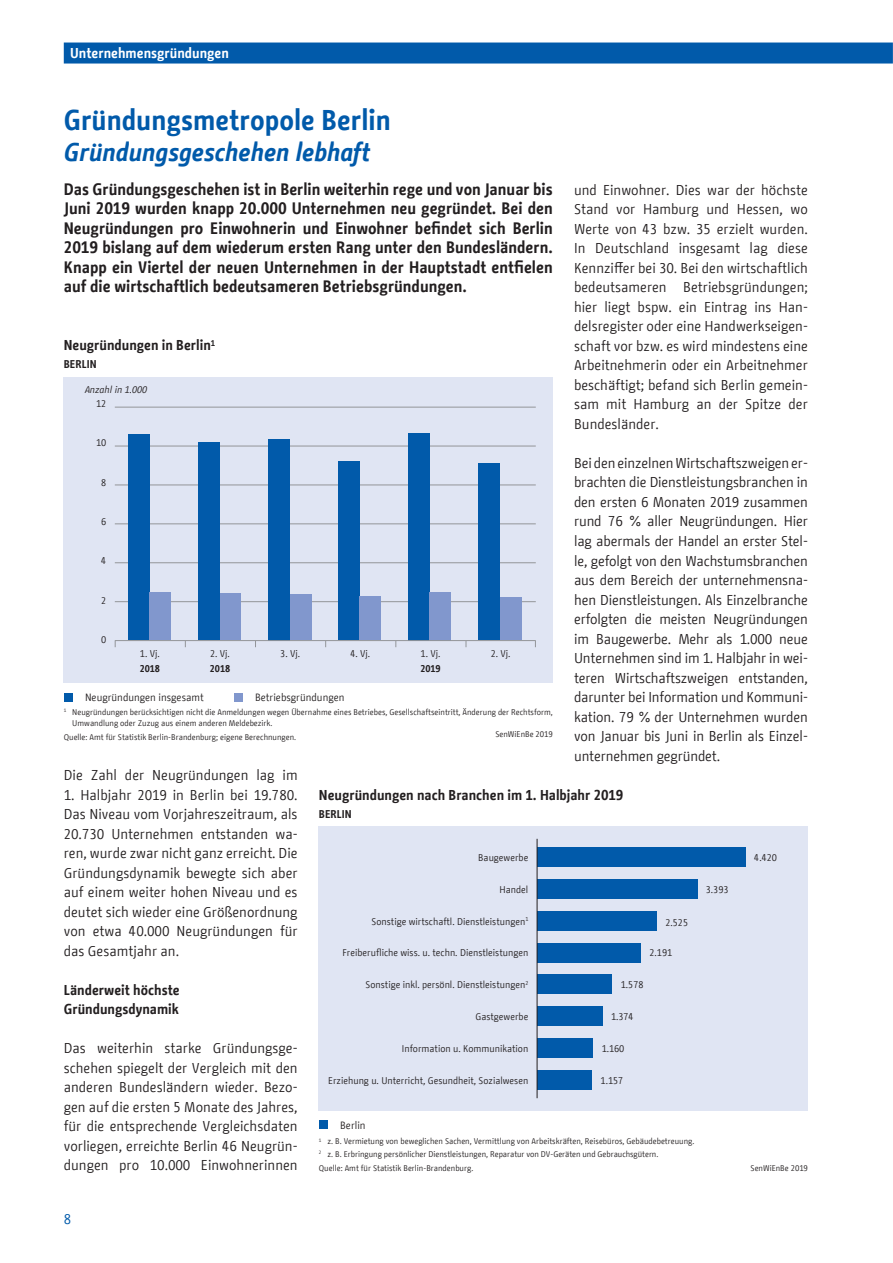
<style>
.page{position:relative;width:893px;height:1263px;background:#fff}
.page>*{position:absolute;margin:0;border:0;box-sizing:border-box;transform-origin:0 0}
.Head{font:700 28.5px "BMF Change";color:#015aaa}
.Subhead{font:italic 700 25.5px "BMF Change";color:#015aaa}
.Vorspann{font:700 16.5px/19.5px "BMF Change";color:#231f20;text-align:justify}
.Fließtext{font:14.25px/19.5px "BMF Change";color:#231f20;text-align:justify}
.Überschrift_2{font:700 14.25px "BMF Change";color:#231f20}
.t1{font:700 14.25px "BMF Change";color:#fff}
.t2{font:14.25px "BMF Change";color:#015aaa}
.t3{font:700 11.25px "BMF Change";color:#231f20}
.t4{font:10.5px "BMF Change";color:#231f20}
.Grafik_Legende_unten{font:9.75px "BMF Change";color:#231f20}
.t5{font:italic 9.75px "BMF Change";color:#231f20}
.t6{font:700 9.75px "BMF Change";color:#231f20}
.t7{font:8.25px/12.5px "BMF Change";color:#231f20}
</style>
<div class="page">
<svg style="left:892px;top:43px;width:1px;height:21px"></svg>
<div style="left:74px;top:43px;width:808px;height:21px;background:#015aaa"></div>
<div style="left:319px;top:826px;width:489px;height:285px;background:#e0e5f3"></div>
<div style="left:319px;top:1120px;width:8px;height:9px;background:#015aaa"></div>
<div style="left:537px;top:847px;width:209px;height:19px;background:#015aaa"></div>
<div style="left:537px;top:879px;width:161px;height:19px;background:#015aaa"></div>
<div style="left:537px;top:911px;width:119px;height:19px;background:#015aaa"></div>
<div style="left:537px;top:943px;width:104px;height:19px;background:#015aaa"></div>
<div style="left:537px;top:975px;width:75px;height:19px;background:#015aaa"></div>
<div style="left:537px;top:1007px;width:65px;height:19px;background:#015aaa"></div>
<div style="left:537px;top:1070px;width:55px;height:20px;background:#015aaa"></div>
<div style="left:537px;top:1039px;width:56px;height:19px;background:#015aaa"></div>
<hr style="left:537px;top:839px;width:1px;height:259px;background:#231f20">
<div style="left:64px;top:377px;width:489px;height:305px;background:#e0e5f3"></div>
<hr style="left:115px;top:601px;width:421px;height:1px;background:#939598">
<hr style="left:115px;top:562px;width:421px;height:1px;background:#939598">
<hr style="left:115px;top:523px;width:421px;height:1px;background:#939598">
<hr style="left:115px;top:485px;width:421px;height:1px;background:#939598">
<hr style="left:115px;top:446px;width:421px;height:1px;background:#939598">
<hr style="left:115px;top:407px;width:421px;height:1px;background:#939598">
<div style="left:64px;top:693px;width:8px;height:8px;background:#015aaa"></div>
<div style="left:234px;top:693px;width:8px;height:8px;background:#8197cd"></div>
<div style="left:338px;top:461px;width:22px;height:179px;background:#015aaa"></div>
<div style="left:409px;top:433px;width:21px;height:207px;background:#015aaa"></div>
<div style="left:360px;top:597px;width:21px;height:43px;background:#8197cd"></div>
<div style="left:430px;top:592px;width:21px;height:48px;background:#8197cd"></div>
<div style="left:128px;top:435px;width:22px;height:205px;background:#015aaa"></div>
<div style="left:269px;top:439px;width:21px;height:201px;background:#015aaa"></div>
<div style="left:150px;top:592px;width:21px;height:48px;background:#8197cd"></div>
<div style="left:220px;top:593px;width:21px;height:47px;background:#8197cd"></div>
<div style="left:290px;top:594px;width:21px;height:46px;background:#8197cd"></div>
<div style="left:199px;top:442px;width:21px;height:198px;background:#015aaa"></div>
<hr style="left:115px;top:640px;width:421px;height:1px;background:#939598">
<div style="left:479px;top:463px;width:21px;height:177px;background:#015aaa"></div>
<div style="left:500px;top:598px;width:21px;height:42px;background:#8197cd"></div>
<p class="t1" style="left:70px;top:43px;width:160px">Unternehmensgründungen</p>
<p class="Head" style="left:64px;top:100px;width:329px">Gründungsmetropole Berlin</p>
<p class="Subhead" style="left:64px;top:133px;width:308px">Gründungsgeschehen lebhaft</p>
<p class="Vorspann" style="left:64px;top:180px;width:491px">Das Gründungsgeschehen ist in Berlin weiterhin rege und von Januar bis Juni 2019 wurden knapp 20.000 Unternehmen neu gegründet. Bei den Neugründungen pro Einwohnerin und Einwohner befindet sich Berlin 2019 bislang auf dem wiederum ersten Rang unter den Bundesländern.<br>Knapp ein Viertel der neuen Unternehmen in der Hauptstadt entfielen auf die wirtschaftlich bedeutsameren Betriebsgründungen.</p>
<p class="Überschrift_2" style="left:64px;top:335px;width:153px">Neugründungen in Berlin<sup>1</sup></p>
<p class="t3" style="left:64px;top:356px;width:34px">BERLIN</p>
<p class="t5" style="left:85px;top:383px;width:64px">Anzahl in 1.000</p>
<p class="Grafik_Legende_unten" style="left:96px;top:397px;width:12px">12</p>
<p class="Grafik_Legende_unten" style="left:96px;top:436px;width:12px">10</p>
<p class="Grafik_Legende_unten" style="left:101px;top:475px;width:7px">8</p>
<p class="Grafik_Legende_unten" style="left:101px;top:515px;width:7px">6</p>
<p class="Grafik_Legende_unten" style="left:101px;top:554px;width:7px">4</p>
<p class="Grafik_Legende_unten" style="left:101px;top:593px;width:7px">2</p>
<p class="Grafik_Legende_unten" style="left:101px;top:633px;width:7px">0</p>
<p class="Grafik_Legende_unten" style="left:140px;top:647px;width:21px">1. Vj.</p>
<p class="Grafik_Legende_unten" style="left:210px;top:647px;width:21px">2. Vj.</p>
<p class="Grafik_Legende_unten" style="left:280px;top:647px;width:21px">3. Vj.</p>
<p class="Grafik_Legende_unten" style="left:350px;top:647px;width:21px">4. Vj.</p>
<p class="Grafik_Legende_unten" style="left:421px;top:647px;width:21px">1. Vj.</p>
<p class="Grafik_Legende_unten" style="left:491px;top:647px;width:21px">2. Vj.</p>
<p class="t6" style="left:140px;top:662px;width:22px">2018</p>
<p class="t6" style="left:210px;top:662px;width:22px">2018</p>
<p class="t6" style="left:420px;top:662px;width:22px">2019</p>
<p class="t4" style="left:85px;top:690px;width:120px">Neugründungen insgesamt</p>
<p class="t4" style="left:255px;top:690px;width:91px">Betriebsgründungen</p>
<p class="t7" style="left:72px;top:706px;width:482px;line-height:11.2px;text-indent:-9px"><sup>1</sup> Neugründungen berücksichtigen nicht die Anmeldungen wegen Übernahme eines Betriebes, Gesellschaftseintritt, Änderung der Rechtsform,<br>Umwandlung oder Zuzug aus einem anderen Meldebezirk.</p>
<p class="t7" style="left:64px;top:731px;width:234px">Quelle: Amt für Statistik Berlin-Brandenburg; eigene Berechnungen.</p>
<p class="t7" style="left:495px;top:728px;width:59px">SenWiEnBe 2019</p>
<p class="Fließtext" style="left:574px;top:180px;width:235px">und Einwohner. Dies war der höchste Stand vor Hamburg und Hessen, wo Werte von 43 bzw. 35 erzielt wurden.<br>In Deutschland insgesamt lag diese Kennziffer bei 30. Bei den wirtschaftlich bedeutsameren Betriebsgründungen; hier liegt bspw. ein Eintrag ins Han&shy;delsregister oder eine Handwerkseigen&shy;schaft vor bzw. es wird mindestens eine Arbeitnehmerin oder ein Arbeitnehmer beschäftigt; befand sich Berlin gemein&shy;sam mit Hamburg an der Spitze der Bundesländer.</p>
<p class="Fließtext" style="left:574px;top:453px;width:235px">Bei den einzelnen Wirtschaftszweigen er&shy;brachten die Dienstleistungsbranchen in den ersten 6 Monaten 2019 zusammen rund 76 % aller Neugründungen. Hier lag abermals der Handel an erster Stel&shy;le, gefolgt von den Wachstumsbranchen aus dem Bereich der unternehmensna&shy;hen Dienstleistungen. Als Einzelbranche erfolgten die meisten Neugründungen im Baugewerbe. Mehr als 1.000 neue Unternehmen sind im 1. Halbjahr in wei&shy;teren Wirtschaftszweigen entstanden, darunter bei Information und Kommuni&shy;kation. 79 % der Unternehmen wurden von Januar bis Juni in Berlin als Einzel&shy;unternehmen gegründet.</p>
<p class="Fließtext" style="left:64px;top:765px;width:235px">Die Zahl der Neugründungen lag im</p>
<p class="Fließtext" style="left:64px;top:785px;width:235px">1. Halbjahr 2019 in Berlin bei 19.780.<br>Das Niveau vom Vorjahreszeitraum, als 20.730 Unternehmen entstanden wa&shy;ren, wurde zwar nicht ganz erreicht. Die Gründungsdynamik bewegte sich aber auf einem weiter hohen Niveau und es deutet sich wieder eine Größenordnung von etwa 40.000 Neugründungen für das Gesamtjahr an.</p>
<p class="Überschrift_2" style="left:64px;top:979px;width:117px">Länderweit höchste</p>
<p class="Überschrift_2" style="left:64px;top:999px;width:117px">Gründungsdynamik</p>
<p class="Fließtext" style="left:64px;top:1038px;width:235px">Das weiterhin starke Gründungsge&shy;schehen spiegelt der Vergleich mit den anderen Bundesländern wieder. Bezo&shy;gen auf die ersten 5 Monate des Jahres, für die entsprechende Vergleichsdaten vorliegen, erreichte Berlin 46 Neugrün&shy;dungen pro 10.000 Einwohnerinnen</p>
<p class="t2" style="left:64px;top:1209px;width:9px">8</p>
<p class="Überschrift_2" style="left:319px;top:785px;width:306px">Neugründungen nach Branchen im 1. Halbjahr 2019</p>
<p class="t3" style="left:319px;top:806px;width:34px">BERLIN</p>
<p class="Grafik_Legende_unten" style="left:478px;top:850px;width:52px">Baugewerbe</p>
<p class="Grafik_Legende_unten" style="left:500px;top:882px;width:30px">Handel</p>
<p class="Grafik_Legende_unten" style="left:372px;top:914px;width:158px">Sonstige wirtschaftl. Dienstleistungen<sup>1</sup></p>
<p class="Grafik_Legende_unten" style="left:343px;top:946px;width:187px">Freiberufliche wiss. u. techn. Dienstleistungen</p>
<p class="Grafik_Legende_unten" style="left:366px;top:978px;width:164px">Sonstige inkl. persönl. Dienstleistungen<sup>2</sup></p>
<p class="Grafik_Legende_unten" style="left:475px;top:1010px;width:54px">Gastgewerbe</p>
<p class="Grafik_Legende_unten" style="left:402px;top:1042px;width:128px">Information u. Kommunikation</p>
<p class="Grafik_Legende_unten" style="left:328px;top:1074px;width:202px">Erziehung u. Unterricht, Gesundheit, Sozialwesen</p>
<p class="Grafik_Legende_unten" style="left:665px;top:915px;width:24px">2.525</p>
<p class="Grafik_Legende_unten" style="left:649px;top:946px;width:24px">2.191</p>
<p class="Grafik_Legende_unten" style="left:621px;top:978px;width:24px">1.578</p>
<p class="Grafik_Legende_unten" style="left:611px;top:1010px;width:24px">1.374</p>
<p class="Grafik_Legende_unten" style="left:602px;top:1042px;width:24px">1.160</p>
<p class="Grafik_Legende_unten" style="left:601px;top:1074px;width:24px">1.157</p>
<p class="Grafik_Legende_unten" style="left:706px;top:882px;width:24px">3.393</p>
<p class="Grafik_Legende_unten" style="left:754px;top:850px;width:24px">4.420</p>
<p class="t4" style="left:340px;top:1118px;width:27px">Berlin</p>
<p class="t7" style="left:319px;top:1135px;width:377px"><sup>1</sup> z. B. Vermietung von beweglichen Sachen, Vermittlung von Arbeitskräften, Reisebüros, Gebäudebetreuung.<br><sup>2</sup> z. B. Erbringung persönlicher Dienstleistungen, Reparatur von DV-Geräten und Gebrauchsgütern.</p>
<p class="t7" style="left:319px;top:1162px;width:156px">Quelle: Amt für Statistik Berlin-Brandenburg.</p>
<p class="t7" style="left:750px;top:1162px;width:59px">SenWiEnBe 2019</p>
</div>
